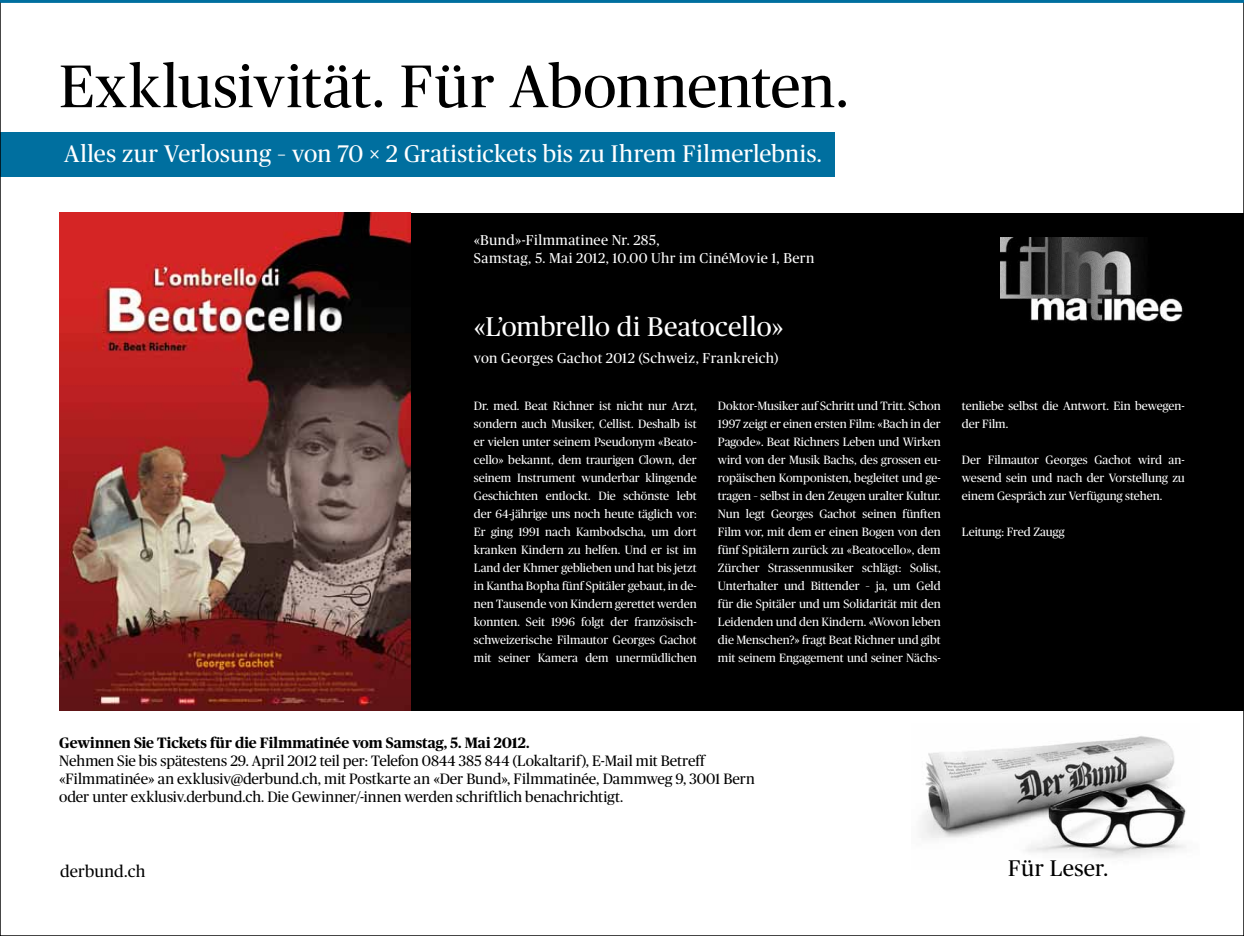
<style>
.page{position:relative;width:1244px;height:936px;background:#fff}
.page>*{position:absolute;margin:0;border:0;box-sizing:border-box;transform-origin:0 0}
.t1{font:60px "Publico";letter-spacing:.01em;color:#000}
.t2{font:27px "Publico";letter-spacing:.005em;color:#fff}
.t3{font:24px "Publico";letter-spacing:.015em;color:#fff}
.t4{font:22.65px "Publico";letter-spacing:.02em;color:#000}
.t5{font:16.5px "Publico";letter-spacing:.01em;color:#000}
.t6{font:15px/18px "Publico";color:#000}
.t7{font:700 15px "Publico";color:#000}
.t8{font:14.25px/18px "Publico";letter-spacing:.025em;color:#fff}
.t9{font:12px/18px "Publico";color:#fff;text-align:justify}
</style>
<div class="page">
<img style="left:921px;top:736px;width:265px;height:122px">
<div style="left:410px;top:213px;width:834px;height:497px;background:#000"></div>
<img style="left:59px;top:213px;width:352px;height:497px">
<div style="left:0;top:132px;width:834px;height:44px;background:#006f9f"></div>
<img style="left:1000px;top:237px;width:183px;height:86px">
<hr style="left:0;top:0;width:1244px;height:3px;background:#006f9f">
<h1 class="t1" style="left:59px;top:53px;width:791px">Exklusivität. Für Abonnenten.</h1>
<h3 class="t3" style="left:64px;top:140px;width:759px">Alles zur Verlosung – von 70 × 2 Gratistickets bis zu Ihrem Filmerlebnis.</h3>
<p class="t8" style="left:474px;top:231px;width:342px">«Bund»-Filmmatinee Nr. 285,<br>Samstag, 5. Mai 2012, 10.00 Uhr im CinéMovie 1, Bern</p>
<h2 class="t2" style="left:474px;top:312px;width:311px">«L’ombrello di Beatocello»</h2>
<p class="t8" style="left:474px;top:349px;width:306px">von Georges Gachot 2012 (Schweiz, Frankreich)</p>
<p class="t9" style="left:474px;top:396px;width:224px">Dr. med. Beat Richner ist nicht nur Arzt, sondern auch Musiker, Cellist. Deshalb ist er vielen unter seinem Pseudonym «Beato&shy;cello» bekannt, dem traurigen Clown, der seinem Instrument wunderbar klingende Geschichten entlockt. Die schönste lebt der 64-jährige uns noch heute täglich vor:<br>Er ging 1991 nach Kambodscha, um dort kranken Kindern zu helfen. Und er ist im Land der Khmer geblieben und hat bis jetzt in Kantha Bopha fünf Spitäler gebaut, in de&shy;nen Tausende von Kindern gerettet werden konnten. Seit 1996 folgt der französisch&shy;schweizerische Filmautor Georges Gachot mit seiner Kamera dem unermüdlichen</p>
<p class="t9" style="left:718px;top:396px;width:224px">Doktor-Musiker auf Schritt und Tritt. Schon 1997 zeigt er einen ersten Film: «Bach in der Pagode». Beat Richners Leben und Wirken wird von der Musik Bachs, des grossen eu&shy;ropäischen Komponisten, begleitet und ge&shy;tragen – selbst in den Zeugen uralter Kultur.<br>Nun legt Georges Gachot seinen fünften Film vor, mit dem er einen Bogen von den fünf Spitälern zurück zu «Beatocello», dem Zürcher Strassenmusiker schlägt: Solist, Unterhalter und Bittender – ja, um Geld für die Spitäler und um Solidarität mit den Leidenden und den Kindern. «Wovon leben die Menschen?» fragt Beat Richner und gibt mit seinem Engagement und seiner Nächs-</p>
<p class="t9" style="left:962px;top:396px;width:224px">tenliebe selbst die Antwort. Ein bewegen&shy;der Film.</p>
<p class="t9" style="left:962px;top:450px;width:224px">Der Filmautor Georges Gachot wird an&shy;wesend sein und nach der Vorstellung zu einem Gespräch zur Verfügung stehen.</p>
<p class="t9" style="left:962px;top:522px;width:104px">Leitung: Fred Zaugg</p>
<p class="t7" style="left:59px;top:734px;width:472px">Gewinnen Sie Tickets für die Filmmatinée vom Samstag, 5. Mai 2012.</p>
<p class="t6" style="left:59px;top:751px;width:697px">Nehmen Sie bis spätestens 29. April 2012 teil per: Telefon 0844 385 844 (Lokaltarif), E-Mail mit Betreff «Filmmatinée» an exklusiv@derbund.ch, mit Postkarte an «Der Bund», Filmmatinée, Dammweg 9, 3001 Bern oder unter exklusiv.derbund.ch. Die Gewinner/-innen werden schriftlich benachrichtigt.</p>
<h3 class="t5" style="left:60px;top:861px;width:87px">derbund.ch</h3>
<h3 class="t4" style="left:1008px;top:855px;width:101px">Für Leser.</h3>
</div>
